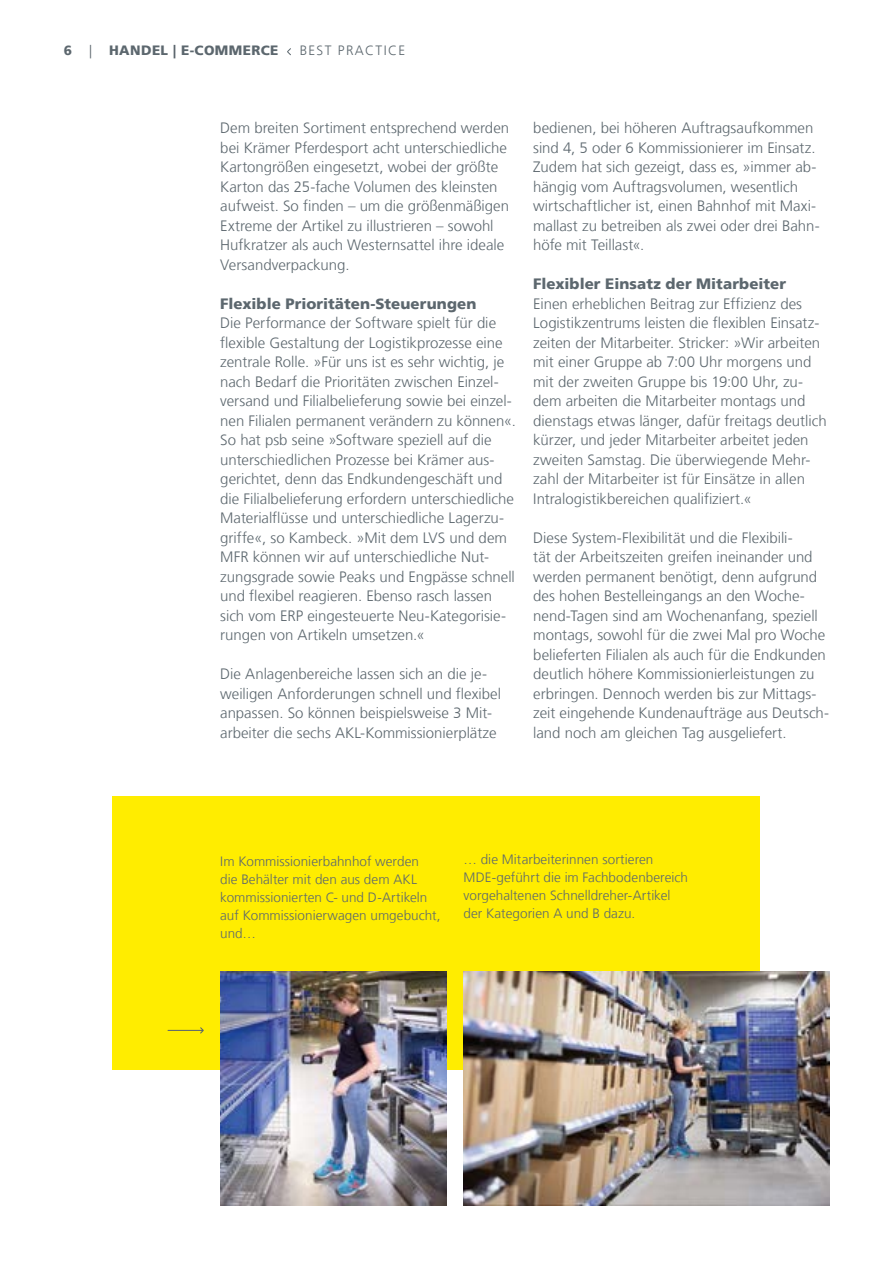
<style>
.page{position:relative;width:893px;height:1263px;background:#fff}
.page>*{position:absolute;margin:0;border:0;box-sizing:border-box;transform-origin:0 0}
.t1{font:300 15px/19.5px "Frutiger";color:#5c676e}
.t2{font:900 15px "Frutiger";letter-spacing:.005em;color:#5c676e}
.t3{font:300 13.5px/18px "Frutiger";letter-spacing:.005em;color:#5c676e}
.t4{font:900 13.5px "Frutiger";letter-spacing:.03em;color:#5c676e}
.t5{font:300 13.5px "Frutiger";letter-spacing:.1em;color:#5c676e}
</style>
<div class="page">
<div style="left:112px;top:796px;width:647px;height:273px;background:#ffed00"></div>
<img style="left:463px;top:972px;width:366px;height:234px">
<img style="left:220px;top:972px;width:226px;height:234px">
<svg style="left:168px;top:1027px;width:36px;height:6px"></svg>
<svg style="left:287px;top:48px;width:4px;height:8px"></svg>
<p class="t4" style="left:64px;top:42px;width:10px">6</p>
<p class="t3" style="left:89px;top:42px;width:4px">|</p>
<p class="t4" style="left:109px;top:42px;width:171px">HANDEL | E-COMMERCE</p>
<p class="t5" style="left:300px;top:43px;width:107px">BEST PRACTICE</p>
<p class="t1" style="left:220px;top:119px;width:290px">Dem breiten Sortiment entsprechend werden bei Krämer Pferdesport acht unterschiedliche Kartongrößen eingesetzt, wobei der größte Karton das 25-fache Volumen des kleinsten aufweist. So finden – um die größenmäßigen Extreme der Artikel zu illustrieren – sowohl Hufkratzer als auch Westernsattel ihre ideale Versandverpackung.</p>
<p class="t2" style="left:220px;top:294px;width:258px">Flexible Prioritäten-Steuerungen</p>
<p class="t1" style="left:220px;top:314px;width:297px">Die Performance der Software spielt für die flexible Gestaltung der Logistikprozesse eine zentrale Rolle. »Für uns ist es sehr wichtig, je nach Bedarf die Prioritäten zwischen Einzel&shy;versand und Filialbelieferung sowie bei einzel&shy;nen Filialen permanent verändern zu können«.<br>So hat psb seine »Software speziell auf die unterschiedlichen Prozesse bei Krämer aus&shy;gerichtet, denn das Endkundengeschäft und die Filialbelieferung erfordern unterschiedliche Materialflüsse und unterschiedliche Lagerzu&shy;griffe«, so Kambeck. »Mit dem LVS und dem MFR können wir auf unterschiedliche Nut&shy;zungsgrade sowie Peaks und Engpässe schnell und flexibel reagieren. Ebenso rasch lassen sich vom ERP eingesteuerte Neu-Kategorisie&shy;rungen von Artikeln umsetzen.«</p>
<p class="t1" style="left:220px;top:665px;width:282px">Die Anlagenbereiche lassen sich an die je&shy;weiligen Anforderungen schnell und flexibel anpassen. So können beispielsweise 3 Mit&shy;arbeiter die sechs AKL-Kommissionierplätze</p>
<p class="t1" style="left:533px;top:119px;width:288px">bedienen, bei höheren Auftragsaufkommen sind 4, 5 oder 6 Kommissionierer im Einsatz.<br>Zudem hat sich gezeigt, dass es, »immer ab&shy;hängig vom Auftragsvolumen, wesentlich wirtschaftlicher ist, einen Bahnhof mit Maxi&shy;mallast zu betreiben als zwei oder drei Bahn&shy;höfe mit Teillast«.</p>
<p class="t2" style="left:533px;top:275px;width:254px">Flexibler Einsatz der Mitarbeiter</p>
<p class="t1" style="left:533px;top:294px;width:295px">Einen erheblichen Beitrag zur Effizienz des Logistikzentrums leisten die flexiblen Einsatz&shy;zeiten der Mitarbeiter. Stricker: »Wir arbeiten mit einer Gruppe ab 7:00 Uhr morgens und mit der zweiten Gruppe bis 19:00 Uhr, zu&shy;dem arbeiten die Mitarbeiter montags und dienstags etwas länger, dafür freitags deutlich kürzer, und jeder Mitarbeiter arbeitet jeden zweiten Samstag. Die überwiegende Mehr&shy;zahl der Mitarbeiter ist für Einsätze in allen Intralogistikbereichen qualifiziert.«</p>
<p class="t1" style="left:533px;top:528px;width:297px">Diese System-Flexibilität und die Flexibili-<br>tät der Arbeitszeiten greifen ineinander und werden permanent benötigt, denn aufgrund des hohen Bestelleingangs an den Woche&shy;nend-Tagen sind am Wochenanfang, speziell montags, sowohl für die zwei Mal pro Woche belieferten Filialen als auch für die Endkunden deutlich höhere Kommissionierleistungen zu erbringen. Dennoch werden bis zur Mittags&shy;zeit eingehende Kundenaufträge aus Deutsch&shy;land noch am gleichen Tag ausgeliefert.</p>
<p class="t3" style="left:220px;top:852px;width:222px">Im Kommissionierbahnhof werden<br>die Behälter mit den aus dem AKL kommissionierten C- und D-Artikeln auf Kommissionierwagen umgebucht, und…</p>
<p class="t3" style="left:463px;top:851px;width:226px">… die Mitarbeiterinnen sortieren MDE-geführt die im Fachbodenbereich vorgehaltenen Schnelldreher-Artikel der Kategorien A und B dazu.</p>
</div>
